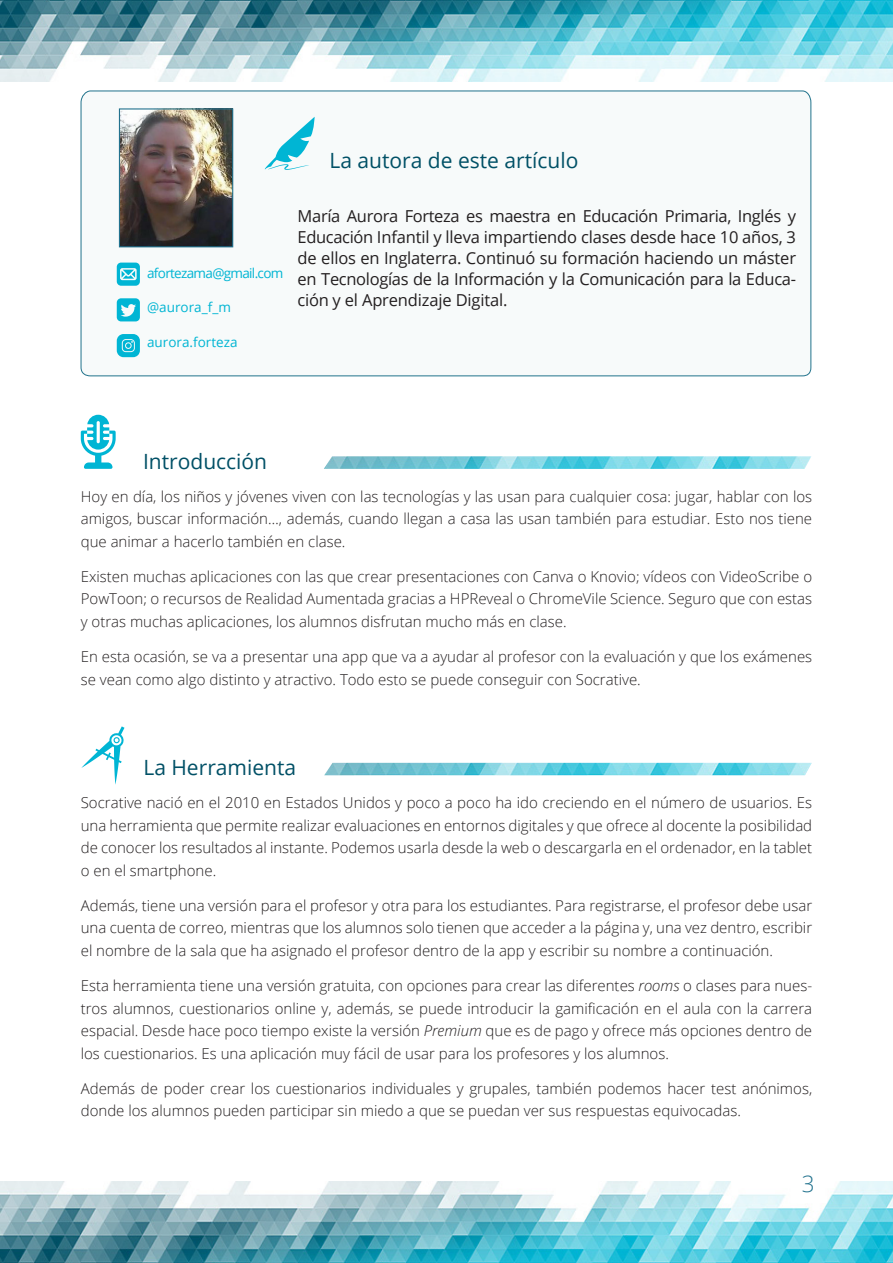
<style>
.page{position:relative;width:893px;height:1263px;background:#fff}
.page>*{position:absolute;margin:0;border:0;box-sizing:border-box;transform-origin:0 0}
.t1{font:300 22.5px "Open Sans";color:#22728e}
.t2{font:21px "Open Sans";color:#005066}
.Estilo_de_párrafo_au{font:16.5px/21px "Open Sans";letter-spacing:-.02em;color:#231f20;text-align:justify}
.base{font:300 15px/22.5px "Open Sans";color:#231f20;text-align:justify}
.Estilo_de_párrafo_au-2{font:13.5px "Open Sans";color:#00b5d3}
.Estilo_de_párrafo_au-3{font:13.5px "Open Sans";letter-spacing:-.05em;color:#00b5d3}
.s1{font-style:italic}
</style>
<div class="page">
<img style="left:0;top:0;width:893px;height:81px">
<img style="left:0;top:1182px;width:893px;height:81px">
<svg style="left:80px;top:90px;width:732px;height:287px"></svg>
<svg style="left:265px;top:117px;width:50px;height:53px"></svg>
<img style="left:121px;top:110px;width:110px;height:135px">
<div style="left:119px;top:108px;width:114px;height:139px;border:1px solid #22728e"></div>
<svg style="left:81px;top:415px;width:35px;height:54px"></svg>
<img style="left:324px;top:456px;width:487px;height:13px">
<svg style="left:117px;top:298px;width:23px;height:23px"></svg>
<svg style="left:81px;top:726px;width:43px;height:59px"></svg>
<img style="left:324px;top:763px;width:488px;height:12px">
<svg style="left:117px;top:334px;width:23px;height:23px"></svg>
<svg style="left:117px;top:263px;width:23px;height:23px"></svg>
<p class="t2" style="left:330px;top:146px;width:250px">La autora de este artículo</p>
<p class="Estilo_de_párrafo_au-3" style="left:147px;top:263px;width:138px">afortezama@gmail.com</p>
<p class="Estilo_de_párrafo_au-2" style="left:147px;top:298px;width:85px">@aurora_f_m</p>
<p class="Estilo_de_párrafo_au-2" style="left:147px;top:333px;width:92px">aurora.forteza</p>
<p class="Estilo_de_párrafo_au" style="left:298px;top:205px;width:500px">María Aurora Forteza es maestra en Educación Primaria, Inglés y Educación Infantil y lleva impartiendo clases desde hace 10 años, 3 de ellos en Inglaterra. Continuó su formación haciendo un máster en Tecnologías de la Información y la Comunicación para la Educa&shy;ción y el Aprendizaje Digital.</p>
<p class="t2" style="left:143px;top:447px;width:126px">Introducción</p>
<p class="base" style="left:81px;top:484px;width:733px">Hoy en día, los niños y jóvenes viven con las tecnologías y las usan para cualquier cosa: jugar, hablar con los amigos, buscar información…, además, cuando llegan a casa las usan también para estudiar. Esto nos tiene que animar a hacerlo también en clase.</p>
<p class="base" style="left:81px;top:565px;width:733px">Existen muchas aplicaciones con las que crear presentaciones con Canva o Knovio; vídeos con VideoScribe o PowToon; o recursos de Realidad Aumentada gracias a HPReveal o ChromeVile Science. Seguro que con estas y otras muchas aplicaciones, los alumnos disfrutan mucho más en clase.</p>
<p class="base" style="left:81px;top:645px;width:733px">En esta ocasión, se va a presentar una app que va a ayudar al profesor con la evaluación y que los exámenes se vean como algo distinto y atractivo. Todo esto se puede conseguir con Socrative.</p>
<p class="t2" style="left:143px;top:753px;width:154px">La Herramienta</p>
<p class="base" style="left:81px;top:791px;width:733px">Socrative nació en el 2010 en Estados Unidos y poco a poco ha ido creciendo en el número de usuarios. Es una herramienta que permite realizar evaluaciones en entornos digitales y que ofrece al docente la posibilidad de conocer los resultados al instante. Podemos usarla desde la web o descargarla en el ordenador, en la tablet o en el smartphone.</p>
<p class="base" style="left:81px;top:894px;width:733px">Además, tiene una versión para el profesor y otra para los estudiantes. Para registrarse, el profesor debe usar una cuenta de correo, mientras que los alumnos solo tienen que acceder a la página y, una vez dentro, escribir el nombre de la sala que ha asignado el profesor dentro de la app y escribir su nombre a continuación.</p>
<p class="base" style="left:81px;top:974px;width:733px">Esta herramienta tiene una versión gratuita, con opciones para crear las diferentes <span class="s1">rooms</span> o clases para nues&shy;tros alumnos, cuestionarios online y, además, se puede introducir la gamificación en el aula con la carrera espacial. Desde hace poco tiempo existe la versión <span class="s1">Premium</span> que es de pago y ofrece más opciones dentro de los cuestionarios. Es una aplicación muy fácil de usar para los profesores y los alumnos.</p>
<p class="base" style="left:81px;top:1077px;width:733px">Además de poder crear los cuestionarios individuales y grupales, también podemos hacer test anónimos, donde los alumnos pueden participar sin miedo a que se puedan ver sus respuestas equivocadas.</p>
<h1 class="t1" style="left:802px;top:1168px;width:14px">3</h1>
</div>
